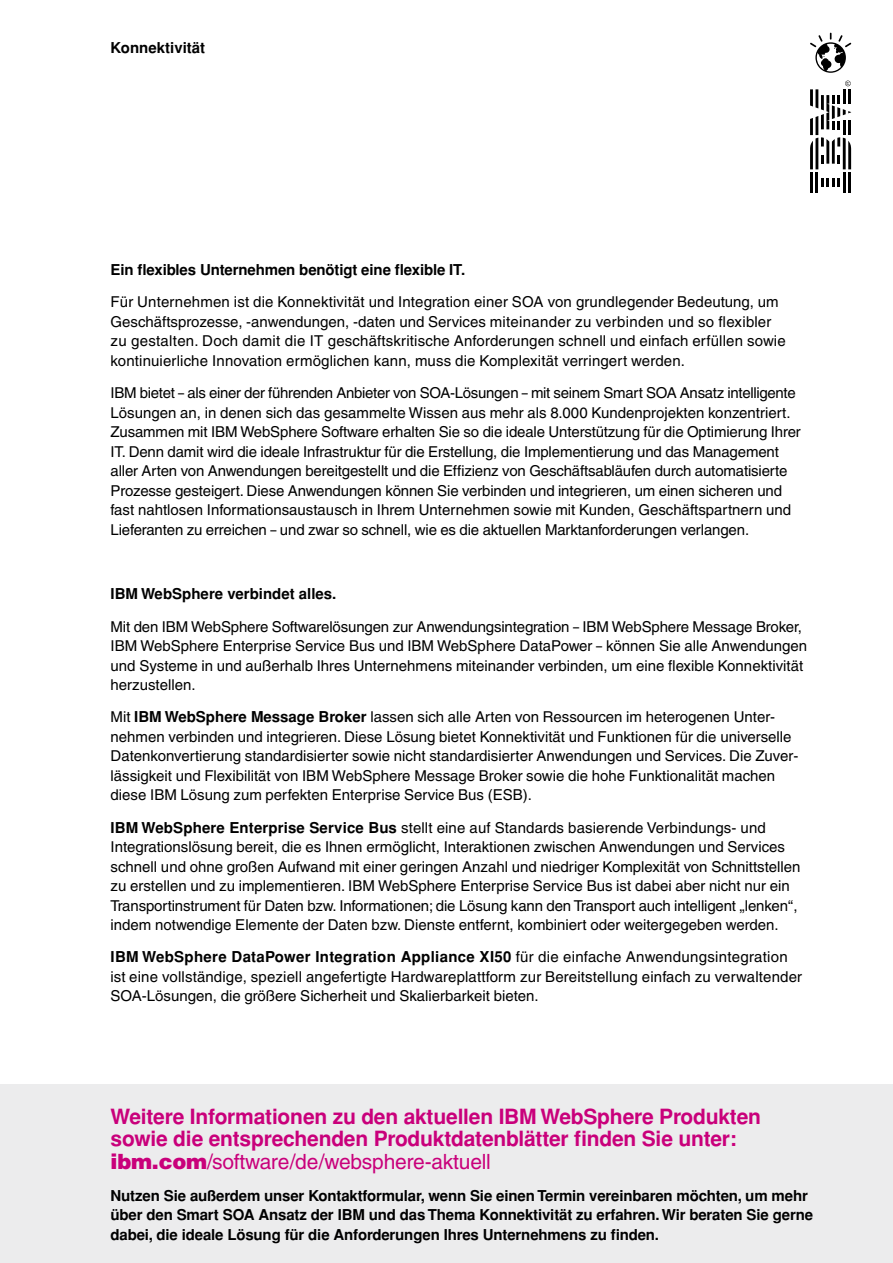
<style>
.page{position:relative;width:893px;height:1263px;background:#fff}
.page>*{position:absolute;margin:0;border:0;box-sizing:border-box;transform-origin:0 0}
.t1{font:700 21px/22.5px "IBM Helvetica 2004";letter-spacing:-.01em;color:#c9007b}
.t2{font:15px/19.5px "IBM Helvetica 2004";color:#000}
.t3{font:700 15px/19.5px "IBM Helvetica 2004";letter-spacing:-.01em;color:#000}
.s1{font-weight:700}
.s2{font-weight:900}
.s3{font-weight:400}
</style>
<div class="page">
<div style="left:0;top:1084px;width:893px;height:179px;background:#ececed"></div>
<hr style="left:810px;top:172px;width:3px;height:20px;background:#000">
<hr style="left:815px;top:172px;width:3px;height:20px;background:#000">
<svg style="left:821px;top:178px;width:19px;height:9px"></svg>
<hr style="left:843px;top:172px;width:3px;height:20px;background:#000">
<hr style="left:848px;top:172px;width:3px;height:20px;background:#000">
<svg style="left:810px;top:81px;width:41px;height:88px"></svg>
<svg style="left:810px;top:33px;width:41px;height:40px"></svg>
<p class="t3" style="left:111px;top:39px;width:96px">Konnektivität</p>
<p class="t3" style="left:111px;top:260px;width:356px">Ein flexibles Unternehmen benötigt eine flexible IT.</p>
<p class="t2" style="left:111px;top:293px;width:677px">Für Unternehmen ist die Konnektivität und Integration einer SOA von grundlegender Bedeutung, um Geschäftsprozesse, -anwendungen, -daten und Services miteinander zu verbinden und so flexibler zu gestalten. Doch damit die IT geschäftskritische Anforderungen schnell und einfach erfüllen sowie kontinuierliche Innovation ermöglichen kann, muss die Komplexität verringert werden.</p>
<p class="t2" style="left:111px;top:383px;width:692px">IBM bietet – als einer der führenden Anbieter von SOA-Lösungen – mit seinem Smart SOA Ansatz intelligente Lösungen an, in denen sich das gesammelte Wissen aus mehr als 8.000 Kundenprojekten konzentriert.<br>Zusammen mit IBM WebSphere Software erhalten Sie so die ideale Unterstützung für die Optimierung Ihrer IT. Denn damit wird die ideale Infrastruktur für die Erstellung, die Implementierung und das Management aller Arten von Anwendungen bereitgestellt und die Effizienz von Geschäftsabläufen durch automatisierte Prozesse gesteigert. Diese Anwendungen können Sie verbinden und integrieren, um einen sicheren und fast nahtlosen Informationsaustausch in Ihrem Unternehmen sowie mit Kunden, Geschäftspartnern und Lieferanten zu erreichen – und zwar so schnell, wie es die aktuellen Marktanforderungen verlangen.</p>
<p class="t3" style="left:111px;top:585px;width:227px">IBM WebSphere verbindet alles.</p>
<p class="t2" style="left:111px;top:617px;width:698px">Mit den IBM WebSphere Softwarelösungen zur Anwendungsintegration – IBM WebSphere Message Broker, IBM WebSphere Enterprise Service Bus und IBM WebSphere DataPower – können Sie alle Anwendungen und Systeme in und außerhalb Ihres Unternehmens miteinander verbinden, um eine flexible Konnektivität herzustellen.</p>
<p class="t2" style="left:111px;top:707px;width:689px">Mit <span class="s1">IBM WebSphere Message Broker</span> lassen sich alle Arten von Ressourcen im heterogenen Unter&shy;nehmen verbinden und integrieren. Diese Lösung bietet Konnektivität und Funktionen für die universelle Datenkonvertierung standardisierter sowie nicht standardisierter Anwendungen und Services. Die Zuver&shy;lässigkeit und Flexibilität von IBM WebSphere Message Broker sowie die hohe Funktionalität machen diese IBM Lösung zum perfekten Enterprise Service Bus (ESB).</p>
<p class="t2" style="left:111px;top:818px;width:691px"><span class="s1">IBM WebSphere Enterprise Service Bus</span> stellt eine auf Standards basierende Verbindungs- und Integrationslösung bereit, die es Ihnen ermöglicht, Interaktionen zwischen Anwendungen und Services schnell und ohne großen Aufwand mit einer geringen Anzahl und niedriger Komplexität von Schnittstellen zu erstellen und zu implementieren. IBM WebSphere Enterprise Service Bus ist dabei aber nicht nur ein Transportinstrument für Daten bzw. Informationen; die Lösung kann den Transport auch intelligent „lenken“, indem notwendige Elemente der Daten bzw. Dienste entfernt, kombiniert oder weitergegeben werden.</p>
<p class="t2" style="left:111px;top:947px;width:693px"><span class="s1">IBM WebSphere DataPower Integration Appliance XI50</span> für die einfache Anwendungsintegration ist eine vollständige, speziell angefertigte Hardwareplattform zur Bereitstellung einfach zu verwaltender<br>SOA-Lösungen, die größere Sicherheit und Skalierbarkeit bieten.</p>
<h1 class="t1" style="left:111px;top:1105px;width:652px">Weitere Informationen zu den aktuellen IBM WebSphere Produkten sowie die entsprechenden Produktdatenblätter finden Sie unter: <span class="s2">ibm.com</span><span class="s3">/software/de/websphere-aktuell</span></h1>
<p class="t3" style="left:111px;top:1186px;width:704px">Nutzen Sie außerdem unser Kontaktformular, wenn Sie einen Termin vereinbaren möchten, um mehr über den Smart SOA Ansatz der IBM und das Thema Konnektivität zu erfahren. Wir beraten Sie gerne dabei, die ideale Lösung für die Anforderungen Ihres Unternehmens zu finden.</p>
</div>
